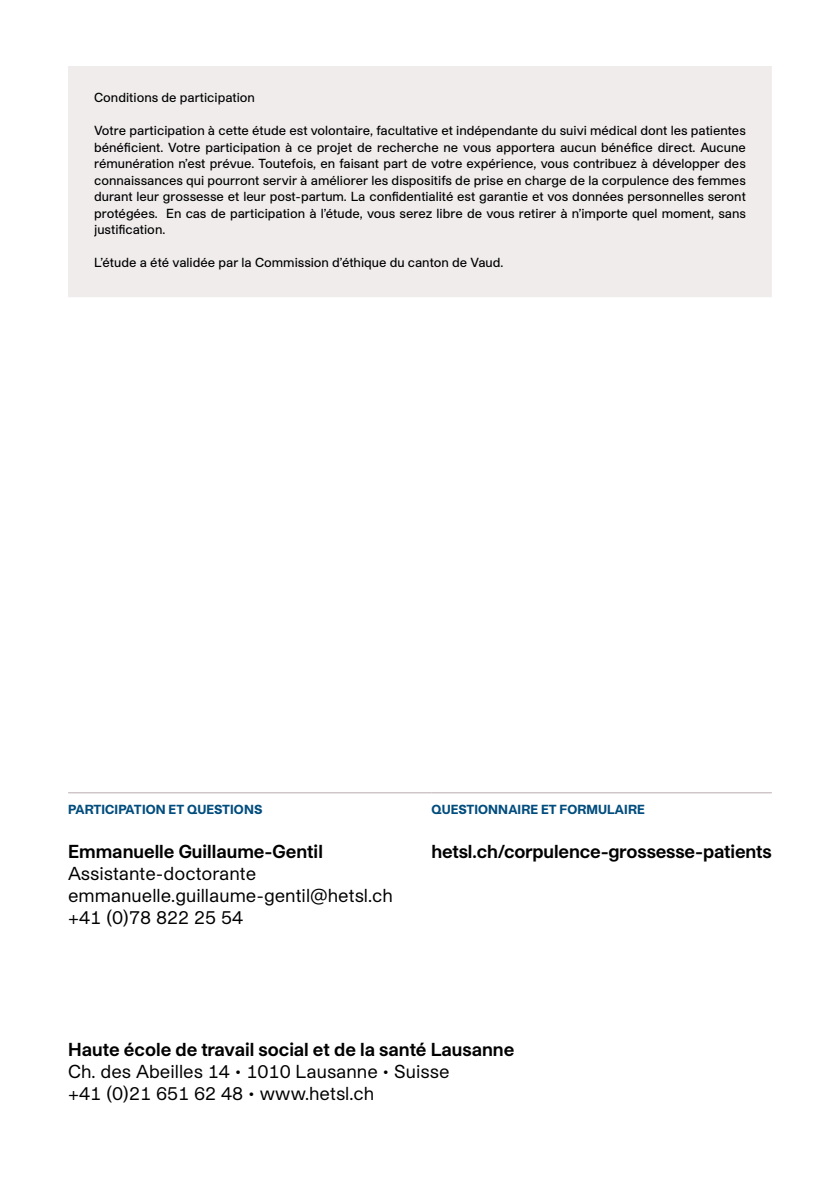
<style>
.page{position:relative;width:840px;height:1191px;background:#fff}
.page>*{position:absolute;margin:0;border:0;box-sizing:border-box;transform-origin:0 0}
.t1{font:18px/22px "Studio Pro";color:#000}
.t2{font:700 18px "Studio Pro";color:#000}
.t3{font:500 12.6px/16.6px "Studio Pro";color:#000;text-align:justify}
.t4{font:800 12.6px "Studio Pro";letter-spacing:.01em;color:#004c7d}
</style>
<div class="page">
<hr style="left:68px;top:792px;width:363px;height:1px;background:#baacb2">
<hr style="left:431px;top:792px;width:340px;height:1px;background:#baacb2">
<div style="left:81px;top:79px;width:677px;height:205px;background:#f0ecec"></div>
<div style="left:68px;top:66px;width:703px;height:231px;border:26px solid #f0ecec"></div>
<p class="t3" style="left:94px;top:89px;width:162px">Conditions de participation</p>
<p class="t3" style="left:94px;top:122px;width:653px">Votre participation à cette étude est volontaire, facultative et indépendante du suivi médical dont les patientes bénéficient. Votre participation à ce projet de recherche ne vous apportera aucun bénéfice direct. Aucune rémunération n’est prévue. Toutefois, en faisant part de votre expérience, vous contribuez à développer des connaissances qui pourront servir à améliorer les dispositifs de prise en charge de la corpulence des femmes durant leur grossesse et leur post-partum. La confidentialité est garantie et vos données personnelles seront protégées. En cas de participation à l’étude, vous serez libre de vous retirer à n’importe quel moment, sans justification.</p>
<p class="t3" style="left:94px;top:254px;width:410px">L’étude a été validée par la Commission d’éthique du canton de Vaud.</p>
<p class="t4" style="left:68px;top:800px;width:196px">PARTICIPATION ET QUESTIONS</p>
<h1 class="t2" style="left:68px;top:839px;width:256px">Emmanuelle Guillaume-Gentil</h1>
<h1 class="t1" style="left:68px;top:862px;width:326px">Assistante-doctorante emmanuelle.guillaume-gentil@hetsl.ch +41 (0)78 822 25 54</h1>
<p class="t4" style="left:431px;top:800px;width:215px">QUESTIONNAIRE ET FORMULAIRE</p>
<h1 class="t2" style="left:431px;top:839px;width:342px">hetsl.ch/corpulence-grossesse-patients</h1>
<h1 class="t2" style="left:68px;top:1037px;width:447px">Haute école de travail social et de la santé Lausanne</h1>
<h1 class="t1" style="left:68px;top:1060px;width:383px">Ch. des Abeilles 14 • 1010 Lausanne • Suisse +41 (0)21 651 62 48 • www.hetsl.ch</h1>
</div>
